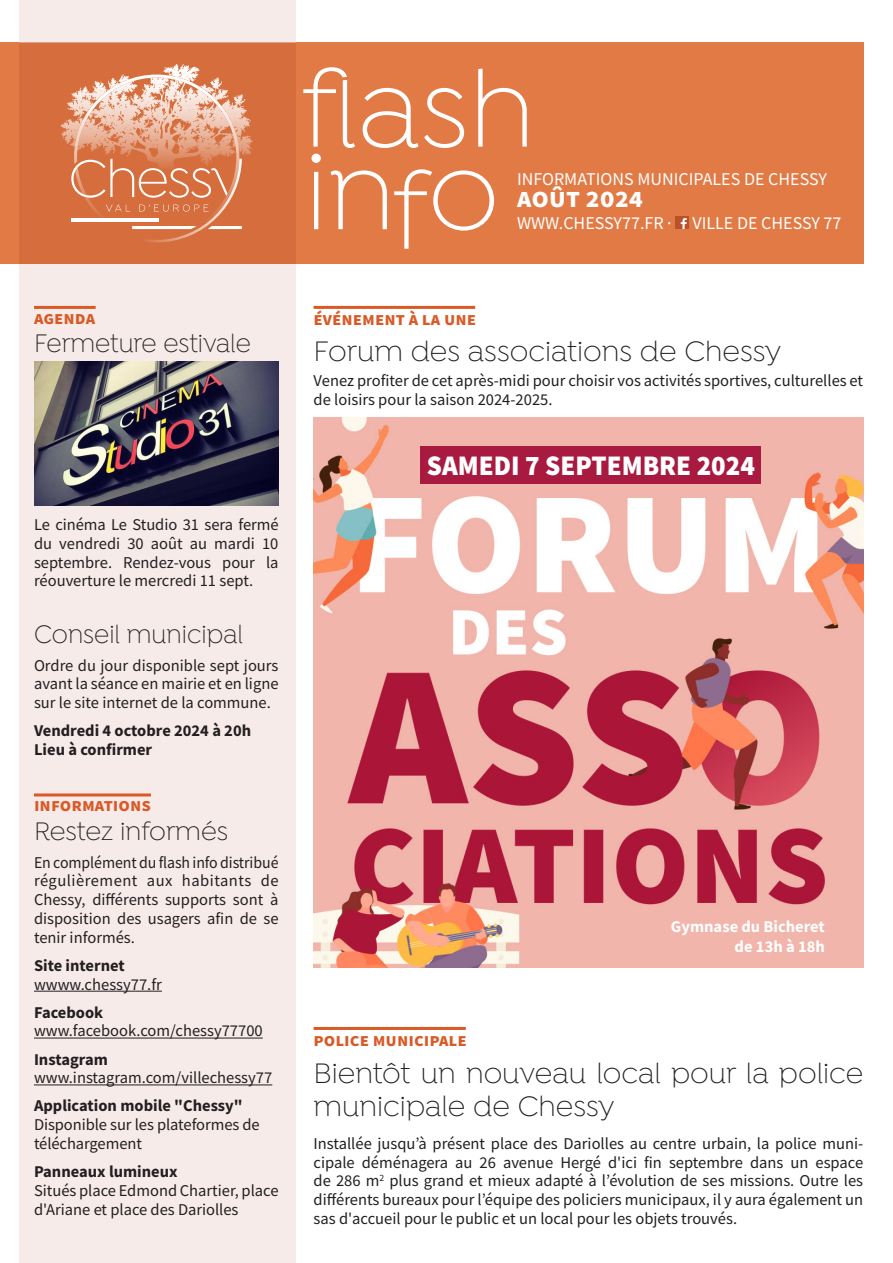
<style>
.page{position:relative;width:893px;height:1263px;background:#fff}
.page>*{position:absolute;margin:0;border:0;box-sizing:border-box;transform-origin:0 0}
.t1{font:300 30px/33px "Isidora";color:#231f20}
.t2{font:700 28.5px "Source Sans Pro";color:#fff}
.t3{font:900 28.35px "Source Sans Pro";color:#fff;scale:.95 1}
.t4{font:300 27px "Isidora";color:#231f20;scale:.96 1}
.t5{font:300 27px "Isidora";color:#231f20}
.t6{font:700 18.75px "Source Sans Pro";color:#d95a26}
.t7{font:18px "Source Sans Pro";color:#fff}
.t8{font:16.5px/18.8px "Source Sans Pro";color:#231f20;text-align:justify}
.t9{font:16.5px/18.8px "Source Sans Pro";color:#231f20;text-align:justify;scale:.96 1}
.t10{font:700 16.5px "Source Sans Pro";color:#231f20}
.t11{font:700 16.5px "Source Sans Pro";color:#fff}
</style>
<div class="page">
<div style="left:19px;top:264px;width:276px;height:999px;background:#f7ebea"></div>
<div style="left:0;top:43px;width:863px;height:221px;background:#e17a45"></div>
<div style="left:19px;top:43px;width:276px;height:221px;background:#d56d3c"></div>
<svg style="left:61px;top:64px;width:181px;height:178px"></svg>
<hr style="left:71px;top:218px;width:88px;height:3px;background:#fff">
<svg style="left:675px;top:216px;width:13px;height:13px"></svg>
<svg style="left:311px;top:154px;width:183px;height:95px"></svg>
<svg style="left:303px;top:67px;width:224px;height:81px"></svg>
<div style="left:19px;top:0;width:276px;height:43px;background:#f7ebea"></div>
<hr style="left:34px;top:306px;width:62px;height:3px;background:#d95a26">
<hr style="left:34px;top:793px;width:117px;height:3px;background:#d95a26">
<hr style="left:34px;top:991px;width:128px;height:1px;background:#231f20">
<hr style="left:34px;top:1038px;width:229px;height:1px;background:#231f20">
<hr style="left:34px;top:1084px;width:238px;height:1px;background:#231f20">
<img style="left:34px;top:361px;width:244px;height:145px">
<hr style="left:314px;top:1027px;width:152px;height:3px;background:#d95a26">
<hr style="left:314px;top:306px;width:161px;height:3px;background:#d95a26">
<img style="left:314px;top:418px;width:549px;height:549px">
<div style="left:421px;top:446px;width:340px;height:38px;background:#a91a41"></div>
<p class="t6" style="left:34px;top:305px;width:63px">agenda</p>
<p class="t4" style="left:34px;top:328px;width:227px">Fermeture estivale</p>
<p class="t8" style="left:34px;top:515px;width:246px">Le cinéma Le Studio 31 sera fermé du vendredi 30 août au mardi 10 septembre. Rendez-vous pour la réouverture le mercredi 11 sept.</p>
<p class="t4" style="left:34px;top:619px;width:219px">Conseil municipal</p>
<p class="t8" style="left:34px;top:656px;width:246px">Ordre du jour disponible sept jours avant la séance en mairie et en ligne sur le site internet de la commune.</p>
<p class="t10" style="left:34px;top:720px;width:219px">Vendredi 4 octobre 2024 à 20h</p>
<p class="t10" style="left:34px;top:738px;width:120px">Lieu à confirmer</p>
<p class="t6" style="left:34px;top:792px;width:118px">informations</p>
<p class="t5" style="left:34px;top:816px;width:196px">Restez informés</p>
<p class="t9" style="left:34px;top:853px;width:256px">En complément du flash info distribué régulièrement aux habitants de Chessy, différents supports sont à disposition des usagers afin de se tenir informés.</p>
<p class="t10" style="left:34px;top:954px;width:92px">Site internet</p>
<p class="t8" style="left:34px;top:974px;width:129px">wwww.chessy77.fr</p>
<p class="t10" style="left:34px;top:1001px;width:71px">Facebook</p>
<p class="t8" style="left:34px;top:1021px;width:230px">www.facebook.com/chessy77700</p>
<p class="t10" style="left:34px;top:1048px;width:75px">Instagram</p>
<p class="t8" style="left:34px;top:1068px;width:240px">www.instagram.com/villechessy77</p>
<p class="t10" style="left:34px;top:1095px;width:210px">Application mobile "Chessy"</p>
<p class="t8" style="left:34px;top:1115px;width:227px">Disponible sur les plateformes de téléchargement</p>
<p class="t10" style="left:34px;top:1160px;width:145px">Panneaux lumineux</p>
<p class="t8" style="left:34px;top:1181px;width:246px">Situés place Edmond Chartier, place d'Ariane et place des Dariolles</p>
<p class="t7" style="left:517px;top:167px;width:311px">INFORMATIONS MUNICIPALES DE CHESSY</p>
<h2 class="t2" style="left:517px;top:179px;width:128px">août 2024</h2>
<p class="t7" style="left:517px;top:211px;width:326px">WWW.CHESSY77.FR · VILLE DE CHESSY 77</p>
<p class="t6" style="left:314px;top:306px;width:164px">événement à la une</p>
<p class="t1" style="left:314px;top:337px;width:469px">Forum des associations de Chessy</p>
<p class="t8" style="left:314px;top:371px;width:551px">Venez profiter de cet après-midi pour choisir vos activités sportives, culturelles et de loisirs pour la saison 2024-2025.</p>
<p class="t3" style="left:427px;top:446px;width:347px">SAMEDI 7 SEPTEMBRE 2024</p>
<p class="t11" style="left:671px;top:915px;width:155px">Gymnase du Bicheret</p>
<p class="t11" style="left:735px;top:935px;width:92px">de 13h à 18h</p>
<p class="t6" style="left:314px;top:1027px;width:155px">police municipale</p>
<p class="t1" style="left:314px;top:1059px;width:551px">Bientôt un nouveau local pour la police municipale de Chessy</p>
<p class="t8" style="left:314px;top:1134px;width:551px">Installée jusqu’à présent place des Dariolles au centre urbain, la police muni&shy;cipale déménagera au 26 avenue Hergé d'ici fin septembre dans un espace de 286 m<sup>2</sup> plus grand et mieux adapté à l’évolution de ses missions. Outre les différents bureaux pour l’équipe des policiers municipaux, il y aura également un sas d'accueil pour le public et un local pour les objets trouvés.</p>
</div>
